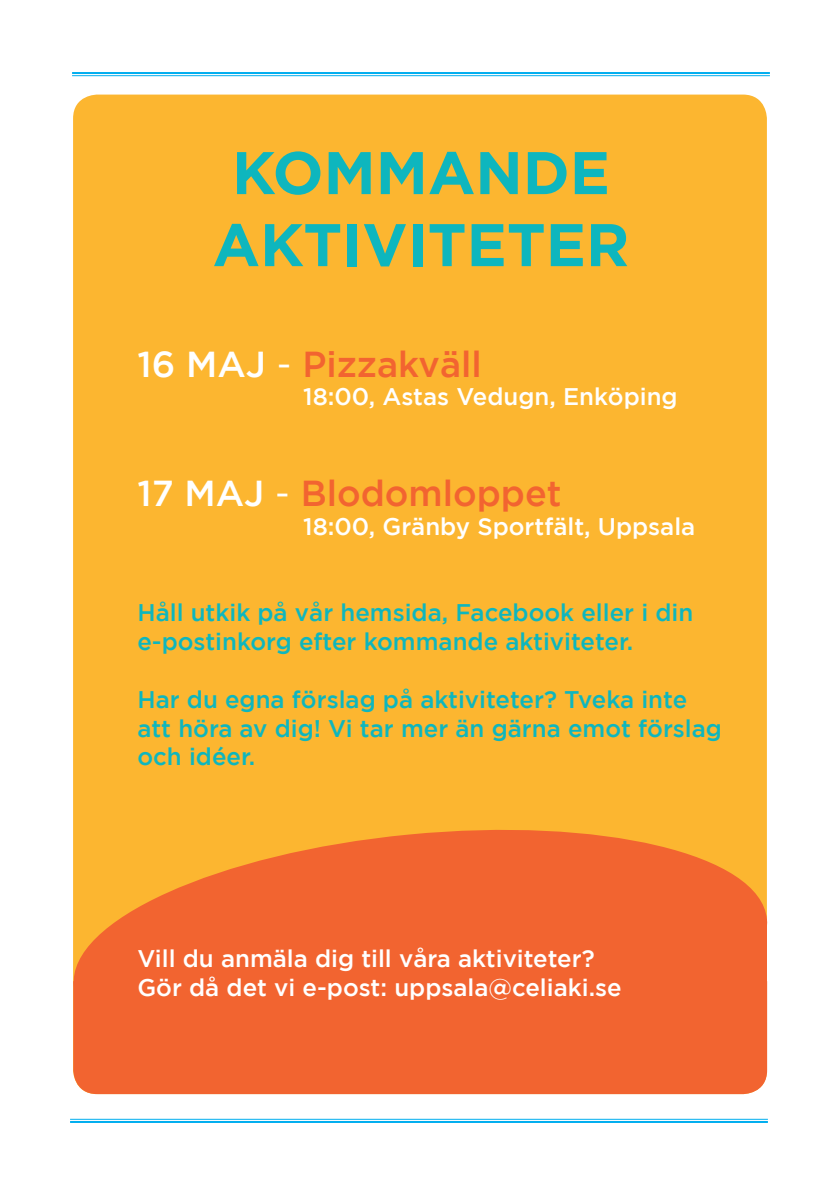
<style>
.page{position:relative;width:840px;height:1191px;background:#fff}
.page>*{position:absolute;margin:0;border:0;box-sizing:border-box;transform-origin:0 0}
.t1{font:700 60px/72px "Gotham";color:#0eb6be;text-align:center}
.t2{font:500 36px "Gotham";color:#f26430}
.t3{font:500 24px/28.8px "Gotham";color:#0eb6be}
.t4{font:500 24px/28.8px "Gotham";color:#fff}
.s1{color:#fff}
.s2{font-weight:400;color:#fff}
</style>
<div class="page">
<hr style="left:70px;top:1119px;width:697px;height:1px;background:#00aeef">
<hr style="left:70px;top:1121px;width:697px;height:2px;background:#00aeef">
<div style="left:73px;top:95px;width:693px;height:999px;background:#fcb630;border-radius:24px"></div>
<hr style="left:72px;top:72px;width:697px;height:2px;background:#00aeef">
<hr style="left:72px;top:75px;width:697px;height:1px;background:#00aeef">
<svg style="left:73px;top:816px;width:695px;height:262px;fill:#f26430"></svg>
<div style="left:73px;top:981px;width:693px;height:113px;background:#f26430"></div>
<div style="left:704px;top:920px;width:62px;height:68px;background:#f26430"></div>
<h1 class="t1" style="left:212px;top:135px;width:418px">KOMMANDE<br>AKTIVITETER</h1>
<h2 class="t2" style="left:137px;top:343px;width:345px"><span class="s1">16 MAJ</span> <span class="s2">-</span> Pizzakväll</h2>
<p class="t4" style="left:303px;top:382px;width:376px">18:00, Astas Vedugn, Enköping</p>
<h2 class="t2" style="left:137px;top:473px;width:425px"><span class="s1">17 MAJ</span> <span class="s2">-</span> Blodomloppet</h2>
<p class="t4" style="left:303px;top:511px;width:393px">18:00, Gränby Sportfält, Uppsala</p>
<p class="t3" style="left:137px;top:598px;width:557px">Håll utkik på vår hemsida, Facebook eller i din e-postinkorg efter kommande aktiviteter.</p>
<p class="t3" style="left:137px;top:684px;width:585px">Har du egna förslag på aktiviteter? Tveka inte att höra av dig! Vi tar mer än gärna emot förslag och idéer.</p>
<p class="t4" style="left:137px;top:943px;width:485px">Vill du anmäla dig till våra aktiviteter?<br>Gör då det vi e-post: uppsala@celiaki.se</p>
</div>
